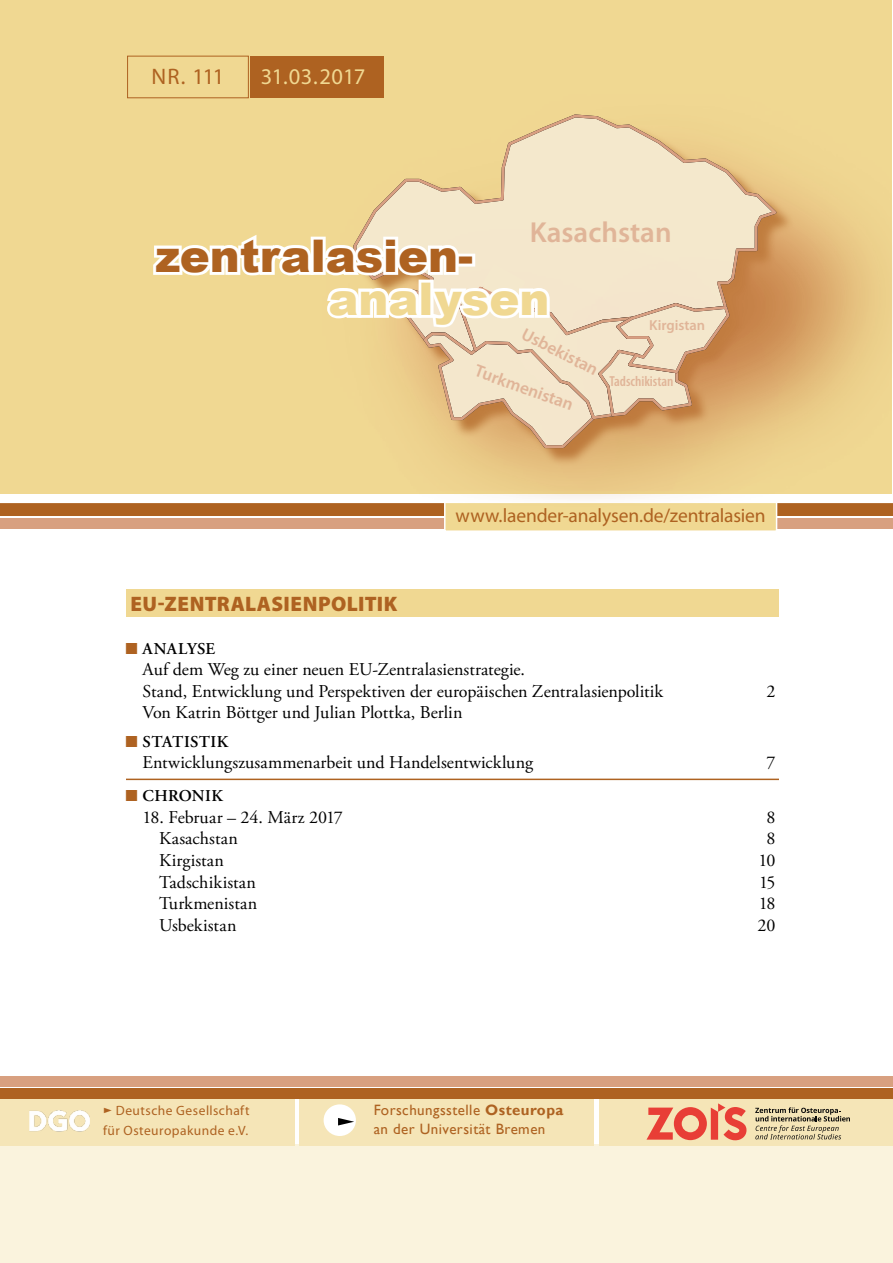
<style>
.page{position:relative;width:893px;height:1263px;background:#fff}
.page>*{position:absolute;margin:0;border:0;box-sizing:border-box;transform-origin:0 0}
.t1{font:900 45px "Arial";color:#ae6221}
.t2{font:900 45px "Arial";color:#f0d892}
.t3{font:600 29.1px "Myriad Pro";color:rgb(216 159 130/.7)}
.t4{font:22.5px "Myriad Pro";letter-spacing:-.005em;color:#f0d892}
.t5{font:22.5px "Myriad Pro";color:#ae6221}
.t6{font:900 21px "Myriad Pro";letter-spacing:.02em;color:#ae6221}
.t7{font:19.5px "Myriad Pro";letter-spacing:-.005em;color:#ae6221}
.t8{font:18px/21.6px "Adobe Garamond Pro";color:#000}
.t9{font:600 17.4px "Myriad Pro";color:rgb(216 159 130/.7)}
.t10{font:600 16.5px "Adobe Garamond Pro";letter-spacing:.02em;color:#000}
.t11{font:15px/19.5px "Gill Sans";letter-spacing:.03em;color:#ae6221}
.t12{font:600 condensed 14.55px "Myriad Pro";color:rgb(216 159 130/.7)}
.t13{font:600 14.55px "Myriad Pro";color:rgb(216 159 130/.7)}
.t14{font:13.5px/19.5px "Myriad Pro";letter-spacing:.035em;color:#ae6221}
.s1{font-family:"Futura TOT Boo";font-weight:400;color:#ae6221}
.s2{font-family:"Futura TOT Boo"}
.s3{font-weight:700}
</style>
<div class="page">
<div style="left:0;top:501px;width:893px;height:15px;background:#ae6221"></div>
<div style="left:0;top:519px;width:893px;height:10px;background:#d8a080"></div>
<div style="left:1px;top:0;width:891px;height:493px;background:#f0d892"></div>
<div style="left:445px;top:499px;width:332px;height:32px;background:#f0d892"></div>
<div style="left:444px;top:499px;width:333px;height:33px;border:2px solid #fff"></div>
<hr style="left:0;top:499px;width:893px;height:4px;background:#fff">
<div style="left:332px;top:101px;width:561px;height:407px;background:#ae6221;opacity:.75"></div>
<img style="left:332px;top:101px;width:561px;height:389px">
<svg style="left:352px;top:112px;width:428px;height:68px"></svg>
<img style="left:349px;top:180px;width:443px;height:310px">
<img style="left:511px;top:198px;width:359px;height:292px">
<div style="left:127px;top:56px;width:122px;height:42px;border:1px solid #ae6221"></div>
<div style="left:250px;top:56px;width:134px;height:42px;background:#ae6221"></div>
<svg style="left:153px;top:230px;width:578px;height:219px"></svg>
<div style="left:126px;top:590px;width:653px;height:27px;background:#f0d892"></div>
<div style="left:0;top:1145px;width:893px;height:118px;background:#faf3dd"></div>
<div style="left:0;top:1076px;width:893px;height:10px;background:#d8a080"></div>
<div style="left:0;top:1089px;width:893px;height:10px;background:#ae6221"></div>
<div style="left:0;top:1099px;width:294px;height:47px;background:#f5e5b7"></div>
<div style="left:300px;top:1099px;width:294px;height:47px;background:#f5e5b7"></div>
<div style="left:600px;top:1099px;width:293px;height:47px;background:#f5e5b7"></div>
<img style="left:30px;top:1110px;width:60px;height:22px">
<div style="left:324px;top:1104px;width:32px;height:32px;background:#fff;border-radius:50%"></div>
<svg style="left:338px;top:1118px;width:16px;height:7px"></svg>
<hr style="left:126px;top:779px;width:653px;height:1px;background:#ae6221">
<svg style="left:646px;top:1103px;width:100px;height:37px"></svg>
<svg style="left:755px;top:1107px;width:95px;height:32px"></svg>
<p class="t5" style="left:152px;top:63px;width:74px">NR. 111</p>
<p class="t4" style="left:261px;top:62px;width:106px">31.03.2017</p>
<h1 class="t1" style="left:155px;top:223px;width:319px">zentralasien-</h1>
<h2 class="t3" style="left:530px;top:214px;width:143px">Kasachstan</h2>
<h1 class="t2" style="left:328px;top:266px;width:222px">analysen</h1>
<p class="t9" style="left:528px;top:323px;width:85px;rotate:27deg">Usbekistan</p>
<p class="t9" style="left:479px;top:359px;width:105px;rotate:20deg">Turkmenistan</p>
<p class="t13" style="left:649px;top:316px;width:58px">Kirgistan</p>
<p class="t12" style="left:609px;top:372px;width:66px">Tadschikistan</p>
<p class="t6" style="left:130px;top:590px;width:268px">EU-ZENTRALASIENPOLITIK</p>
<p class="t7" style="left:456px;top:503px;width:312px">www.laender-analysen.de/zentralasien</p>
<p class="t10" style="left:126px;top:639px;width:90px"><span class="s1">■</span> ANALYSE</p>
<p class="t8" style="left:142px;top:659px;width:522px">Auf dem Weg zu einer neuen EU-Zentralasienstrategie.<br>Stand, Entwicklung und Perspektiven der europäischen Zentralasienpolitik</p>
<p class="t8" style="left:767px;top:681px;width:10px">2</p>
<p class="t8" style="left:142px;top:702px;width:321px">Von Katrin Böttger und Julian Plottka, Berlin</p>
<p class="t10" style="left:126px;top:732px;width:103px"><span class="s1">■</span> STATISTIK</p>
<p class="t8" style="left:142px;top:752px;width:392px">Entwicklungszusammenarbeit und Handelsentwicklung</p>
<p class="t8" style="left:767px;top:752px;width:10px">7</p>
<p class="t10" style="left:126px;top:786px;width:98px"><span class="s1">■</span> CHRONIK</p>
<p class="t8" style="left:142px;top:807px;width:202px">18. Februar – 24. März 2017</p>
<p class="t8" style="left:767px;top:807px;width:10px">8</p>
<p class="t8" style="left:159px;top:828px;width:80px">Kasachstan</p>
<p class="t8" style="left:767px;top:828px;width:10px">8</p>
<p class="t8" style="left:159px;top:850px;width:67px">Kirgistan</p>
<p class="t8" style="left:758px;top:850px;width:19px">10</p>
<p class="t8" style="left:159px;top:872px;width:99px">Tadschikistan</p>
<p class="t8" style="left:759px;top:872px;width:18px">15</p>
<p class="t8" style="left:159px;top:893px;width:100px">Turkmenistan</p>
<p class="t8" style="left:759px;top:893px;width:18px">18</p>
<p class="t8" style="left:159px;top:915px;width:79px">Usbekistan</p>
<p class="t8" style="left:758px;top:915px;width:19px">20</p>
<p class="t14" style="left:103px;top:1101px;width:148px"><span class="s2">►</span> Deutsche Gesellschaft für Osteuropakunde e.V.</p>
<p class="t11" style="left:374px;top:1100px;width:191px">Forschungsstelle <span class="s3">Osteuropa </span>an der Universität Bremen</p>
</div>
